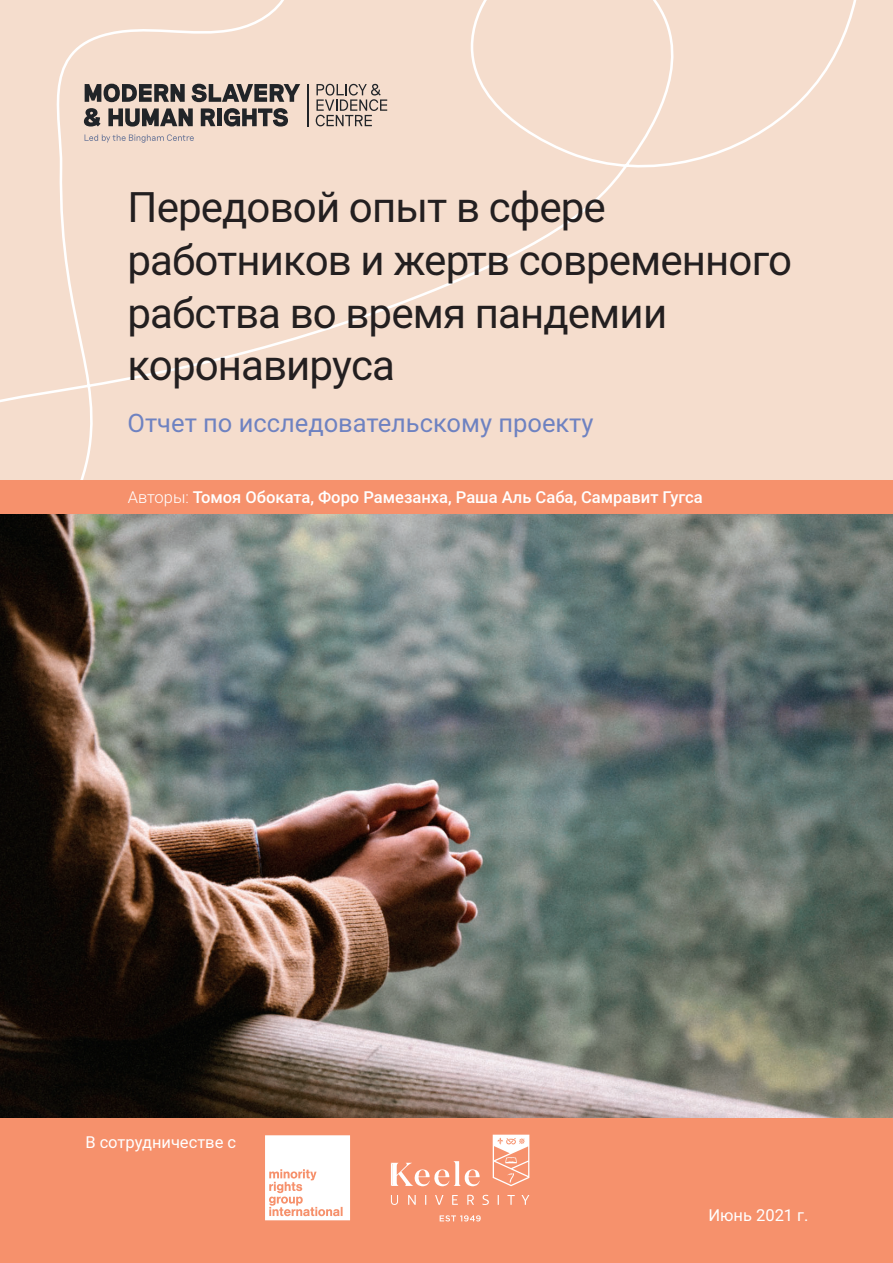
<style>
.page{position:relative;width:893px;height:1263px;background:#fff}
.page>*{position:absolute;margin:0;border:0;box-sizing:border-box;transform-origin:0 0}
.t1{font:42px/52.7px "Roboto";letter-spacing:-.02em;color:#231f20}
.t2{font:25.5px "Roboto";color:#6e82c1}
.t3{font:500 16.5px "Roboto";color:#fff}
.t4{font:16.5px "Roboto";color:#fff}
.s1{font-weight:300}
</style>
<div class="page">
<div style="left:0;top:0;width:893px;height:123px;background:#f5ddcd"></div>
<div style="left:0;top:123px;width:893px;height:357px;background:#f5ddcd"></div>
<img style="left:0;top:514px;width:893px;height:604px">
<div style="left:0;top:480px;width:893px;height:34px;background:#f6916c"></div>
<div style="left:0;top:1118px;width:893px;height:145px;background:#f6916c"></div>
<svg style="left:85px;top:84px;width:100px;height:18px;background:#67615e"></svg>
<svg style="left:192px;top:84px;width:108px;height:18px;background:#7a726d"></svg>
<svg style="left:84px;top:108px;width:17px;height:19px"></svg>
<svg style="left:108px;top:108px;width:85px;height:19px;background:#756d69"></svg>
<svg style="left:201px;top:108px;width:14px;height:18px"></svg>
<div style="left:217px;top:108px;width:5px;height:18px;background:#212428"></div>
<svg style="left:224px;top:108px;width:64px;height:19px"></svg>
<svg style="left:316px;top:84px;width:71px;height:42px;background:#c1afa4"></svg>
<hr style="left:307px;top:84px;width:2px;height:42px;background:#212428">
<svg style="left:85px;top:134px;width:109px;height:9px"></svg>
<svg style="left:391px;top:1161px;width:89px;height:25px"></svg>
<svg style="left:493px;top:1135px;width:36px;height:51px"></svg>
<svg style="left:467px;top:1195px;width:7px;height:10px"></svg>
<svg style="left:482px;top:1195px;width:7px;height:10px"></svg>
<svg style="left:391px;top:1195px;width:7px;height:10px"></svg>
<svg style="left:408px;top:1195px;width:8px;height:10px"></svg>
<svg style="left:435px;top:1195px;width:8px;height:10px"></svg>
<svg style="left:452px;top:1195px;width:6px;height:10px"></svg>
<svg style="left:507px;top:1195px;width:8px;height:10px"></svg>
<svg style="left:521px;top:1195px;width:8px;height:10px"></svg>
<svg style="left:440px;top:1215px;width:41px;height:6px"></svg>
<svg style="left:265px;top:1135px;width:85px;height:85px;background:#fdf2ed"></svg>
<p class="t1" style="left:128px;top:185px;width:666px">Передовой опыт в сфере работников и жертв современного рабства во время пандемии коронавируса</p>
<p class="t2" style="left:128px;top:413px;width:467px">Отчет по исследовательскому проекту</p>
<p class="t3" style="left:128px;top:490px;width:577px"><span class="s1">Авторы:</span> Томоя Обоката, Форо Рамезанха, Раша Аль Саба, Самравит Гугса</p>
<p class="t4" style="left:85px;top:1135px;width:152px">В сотрудничестве с</p>
<p class="t4" style="left:708px;top:1208px;width:102px">Июнь 2021 г.</p>
</div>
